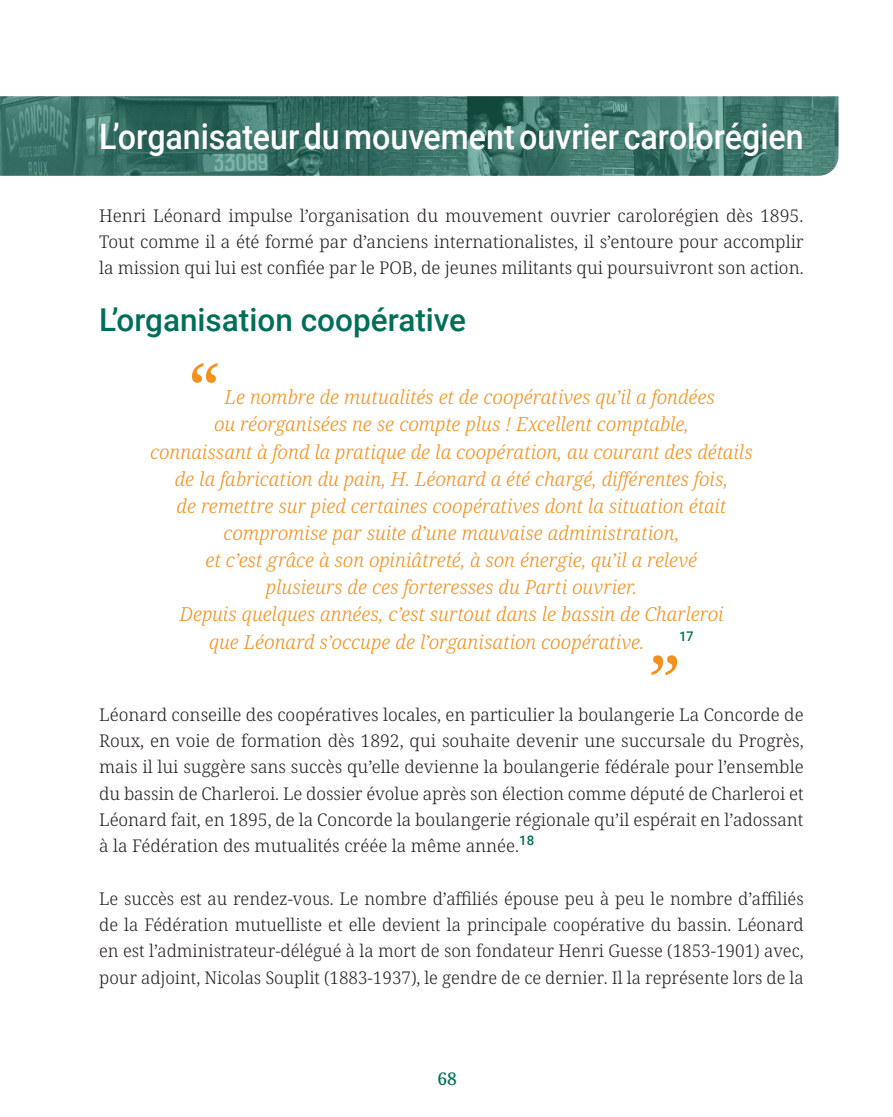
<style>
.page{position:relative;width:893px;height:1117px;background:#fff}
.page>*{position:absolute;margin:0;border:0;box-sizing:border-box;transform-origin:0 0}
._5__CITATIONS_-_Carnet_Carhop{font:70px "Noto Serif";color:#f3911f}
.Titres_Niv2_sur_1_ligne_-_Carnet{font:500 35px "Roboto";color:#fff;scale:.92 1}
._3__SOUS-TITRES_-_Carnet_Carhop{font:500 31.5px "Roboto";color:#016f58}
._5__CITATIONS_-_Carnet_Carhop-2{font:italic 300 19.25px "Noto Serif";color:#f3911f}
._4__TEXTE_COURANT_-_Carnet_Carhop{font:300 17.5px/26.2px "Noto Serif";color:#231f20;text-align:justify}
.t1{font:500 17.5px "Noto Serif";color:#016f58}
._5__CITATIONS_-_Carnet_Carhop-3{font:500 13.3px "Roboto";color:#016f58}
</style>
<div class="page">
<svg style="left:0;top:96px;width:838px;height:80px;background:#3f756b"></svg>
<p class="Titres_Niv2_sur_1_ligne_-_Carnet" style="left:99px;top:112px;width:767px">L’organisateur du mouvement ouvrier carolorégien</p>
<p class="_4__TEXTE_COURANT_-_Carnet_Carhop" style="left:99px;top:203px;width:706px">Henri Léonard impulse l’organisation du mouvement ouvrier carolorégien dès 1895.<br>Tout comme il a été formé par d’anciens internationalistes, il s’entoure pour accomplir la mission qui lui est confiée par le POB, de jeunes militants qui poursuivront son action.</p>
<p class="_3__SOUS-TITRES_-_Carnet_Carhop" style="left:99px;top:298px;width:368px">L’organisation coopérative</p>
<p class="_5__CITATIONS_-_Carnet_Carhop" style="left:188px;top:339px;width:33px">“</p>
<p class="_5__CITATIONS_-_Carnet_Carhop-2" style="left:225px;top:384px;width:492px">Le nombre de mutualités et de coopératives qu’il a fondées</p>
<p class="_5__CITATIONS_-_Carnet_Carhop-2" style="left:214px;top:411px;width:476px">ou réorganisées ne se compte plus ! Excellent comptable,</p>
<p class="_5__CITATIONS_-_Carnet_Carhop-2" style="left:150px;top:438px;width:604px">connaissant à fond la pratique de la coopération, au courant des détails</p>
<p class="_5__CITATIONS_-_Carnet_Carhop-2" style="left:175px;top:465px;width:555px">de la fabrication du pain, H. Léonard a été chargé, différentes fois,</p>
<p class="_5__CITATIONS_-_Carnet_Carhop-2" style="left:177px;top:493px;width:551px">de remettre sur pied certaines coopératives dont la situation était</p>
<p class="_5__CITATIONS_-_Carnet_Carhop-2" style="left:224px;top:520px;width:457px">compromise par suite d’une mauvaise administration,</p>
<p class="_5__CITATIONS_-_Carnet_Carhop-2" style="left:206px;top:547px;width:493px">et c’est grâce à son opiniâtreté, à son énergie, qu’il a relevé</p>
<p class="_5__CITATIONS_-_Carnet_Carhop-2" style="left:266px;top:574px;width:372px">plusieurs de ces forteresses du Parti ouvrier.</p>
<p class="_5__CITATIONS_-_Carnet_Carhop-2" style="left:179px;top:601px;width:545px">Depuis quelques années, c’est surtout dans le bassin de Charleroi</p>
<p class="_5__CITATIONS_-_Carnet_Carhop-2" style="left:209px;top:628px;width:437px">que Léonard s’occupe de l’organisation coopérative.</p>
<p class="_5__CITATIONS_-_Carnet_Carhop" style="left:649px;top:591px;width:33px">„</p>
<p class="_5__CITATIONS_-_Carnet_Carhop-3" style="left:679px;top:627px;width:16px">17</p>
<p class="_4__TEXTE_COURANT_-_Carnet_Carhop" style="left:99px;top:701px;width:706px">Léonard conseille des coopératives locales, en particulier la boulangerie La Concorde de Roux, en voie de formation dès 1892, qui souhaite devenir une succursale du Progrès, mais il lui suggère sans succès qu’elle devienne la boulangerie fédérale pour l’ensemble du bassin de Charleroi. Le dossier évolue après son élection comme député de Charleroi et Léonard fait, en 1895, de la Concorde la boulangerie régionale qu’il espérait en l’adossant à la Fédération des mutualités créée la même année.<sup>18</sup></p>
<p class="_4__TEXTE_COURANT_-_Carnet_Carhop" style="left:99px;top:885px;width:706px">Le succès est au rendez-vous. Le nombre d’affiliés épouse peu à peu le nombre d’affiliés de la Fédération mutuelliste et elle devient la principale coopérative du bassin. Léonard en est l’administrateur-délégué à la mort de son fondateur Henri Guesse (1853-1901) avec, pour adjoint, Nicolas Souplit (1883-1937), le gendre de ce dernier. Il la représente lors de la</p>
<p class="t1" style="left:437px;top:1065px;width:21px">68</p>
</div>
